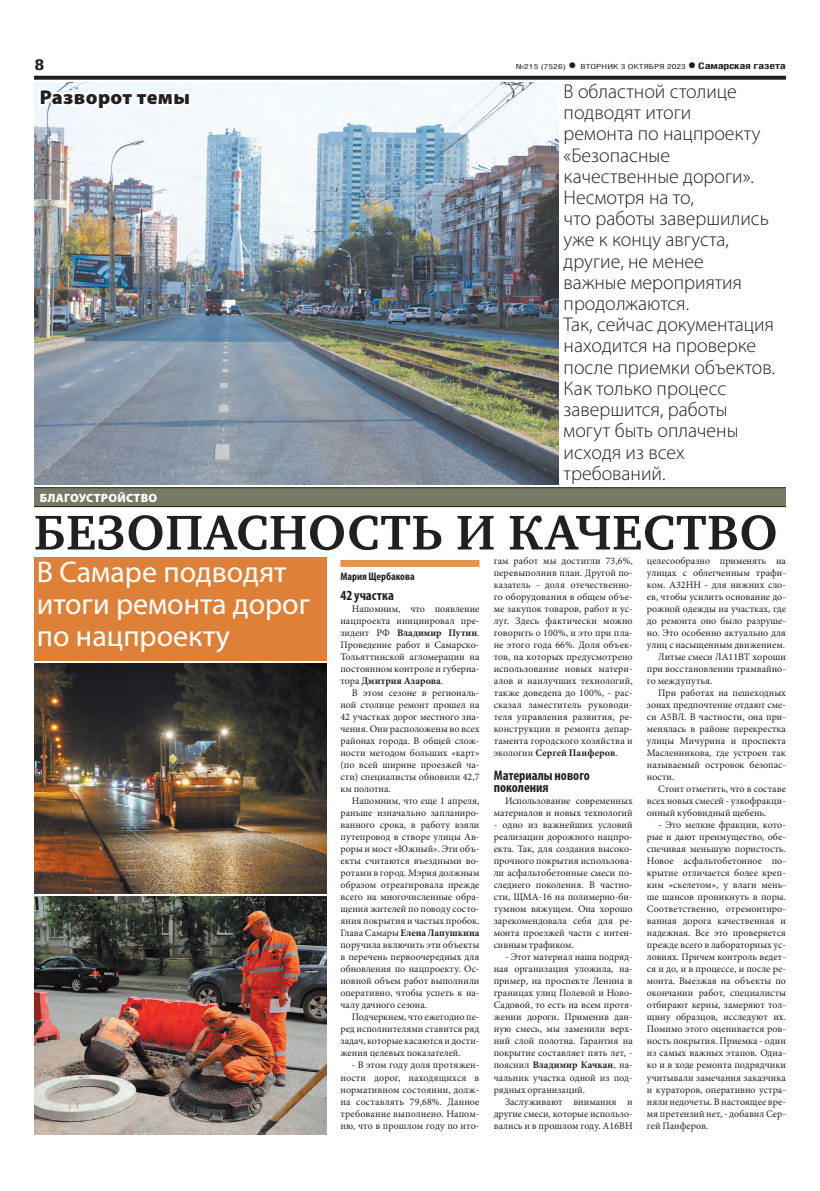
<style>
.page{position:relative;width:820px;height:1191px;background:#fff}
.page>*{position:absolute;margin:0;border:0;box-sizing:border-box;transform-origin:0 0}
.ЗАГОЛОВОК{font:700 50px "Charter C";letter-spacing:.015em;color:#231f20}
.ПОДЗАГОЛОВОК{font:30px/32px "Myriad Pro";color:#fff}
.КОЛОНТИТУЛ{font:900 20px "Myriad Pro";letter-spacing:.02em;color:#231f20}
.ПОДЗАГОЛОВОК-2{font:300 19.9px/21.2px "Myriad Pro";color:#231f20}
.t1{font:700 15px "Helios Cond";color:#231f20;scale:1.4 1}
.ЗАГ_в_ТЕКСТЕ{font:700 condensed 14px/12px "Myriad Pro";color:#231f20}
.РУБРИКА{font:900 12px "Myriad Pro";letter-spacing:.02em;color:#fff}
.АВТОР_цвет{font:700 condensed 11px "Myriad Pro";color:#231f20}
.ОСНОВНОЙ{font:10px/12px "Minion Pro";color:#231f20;text-align:justify}
.t2{font:700 9px "Helios Cond";letter-spacing:-.02em;color:#231f20;scale:1.4 1}
.t3{font:7px "Helios Cond";color:#231f20;scale:1.4 1}
.s1{font-weight:700;font-size:16px}
.s2{font-size:16px}
.s3{font-weight:700}
</style>
<div class="page">
<svg style="left:34px;top:76px;width:751px;height:4px;background:#322f2f"></svg>
<img style="left:34px;top:82px;width:524px;height:402px">
<svg style="left:37px;top:75px;width:156px;height:84px"></svg>
<div style="left:34px;top:557px;width:292px;height:103px;background:#de8138"></div>
<img style="left:34px;top:896px;width:292px;height:238px">
<img style="left:34px;top:663px;width:292px;height:230px">
<div style="left:340px;top:560px;width:139px;height:7px;background:#e0974d"></div>
<div style="left:34px;top:488px;width:751px;height:19px;background:#777a65"></div>
<hr style="left:34px;top:487px;width:751px;height:1px;background:#231f20">
<hr style="left:34px;top:506px;width:751px;height:1px;background:#231f20">
<p class="t1" style="left:34px;top:55px;width:9px">8</p>
<p class="t3" style="left:515px;top:63px;width:123px">№215 (7526) <span class="s1">•</span> ВТОРНИК 3 ОКТЯБРЯ 2023</p>
<p class="t2" style="left:687px;top:61px;width:72px"><span class="s2">•</span> Самарская газета</p>
<p class="КОЛОНТИТУЛ" style="left:40px;top:86px;width:152px">Разворот темы</p>
<p class="ПОДЗАГОЛОВОК-2" style="left:563px;top:80px;width:213px">В областной столице подводят итоги<br>ремонта по нацпроекту «Безопасные качественные дороги».<br>Несмотря на то,<br>что работы завершились уже к концу августа, другие, не менее<br>важные мероприятия продолжаются.<br>Так, сейчас документация находится на проверке после приемки объектов.<br>Как только процесс завершится, работы могут быть оплачены исходя из всех требований.</p>
<p class="РУБРИКА" style="left:40px;top:491px;width:119px">БЛАГОУСТРОЙСТВО</p>
<p class="ЗАГОЛОВОК" style="left:34px;top:505px;width:744px">БЕЗОПАСНОСТЬ И КАЧЕСТВО</p>
<p class="АВТОР_цвет" style="left:340px;top:570px;width:76px">Мария Щербакова</p>
<p class="ЗАГ_в_ТЕКСТЕ" style="left:340px;top:589px;width:55px">42 участка</p>
<p class="ОСНОВНОЙ" style="left:340px;top:603px;width:140px;text-indent:11px">Напомним, что появление нацпроекта инициировал пре&shy;зидент РФ <span class="s3">Владимир Путин</span>.<br>Проведение работ в Самарско-Тольяттинской агломерации на постоянном контроле и губерна&shy;тора <span class="s3">Дмитрия Азарова</span>.</p>
<p class="ОСНОВНОЙ" style="left:340px;top:687px;width:140px;text-indent:11px">В этом сезоне в региональ&shy;ной столице ремонт прошел на 42 участках дорог местного зна&shy;чения. Они расположены во всех районах города. В общей слож&shy;ности методом больших «карт» (по всей ширине проезжей ча&shy;сти) специалисты обновили 42,7 км полотна.</p>
<p class="ОСНОВНОЙ" style="left:340px;top:795px;width:140px;text-indent:11px">Напомним, что еще 1 апреля, раньше изначально запланиро&shy;ванного срока, в работу взяли путепровод в створе улицы Ав&shy;роры и мост «Южный». Эти объ&shy;екты считаются въездными во&shy;ротами в город. Мэрия должным образом отреагировала прежде всего на многочисленные обра&shy;щения жителей по поводу состо&shy;яния покрытия и частых пробок.<br>Глава Самары <span class="s3">Елена Лапушкина </span>поручила включить эти объекты в перечень первоочередных для обновления по нацпроекту. Ос&shy;новной объем работ выполнили оперативно, чтобы успеть к на&shy;чалу дачного сезона.</p>
<p class="ОСНОВНОЙ" style="left:340px;top:1011px;width:140px;text-indent:11px">Подчеркнем, что ежегодно пе&shy;ред исполнителями ставится ряд задач, которые касаются и дости&shy;жения целевых показателей.</p>
<p class="ОСНОВНОЙ" style="left:340px;top:1059px;width:140px;text-indent:11px">- В этом году доля протяжен&shy;ности дорог, находящихся в нормативном состоянии, долж&shy;на составлять 79,68%. Данное требование выполнено. Напом&shy;ню, что в прошлом году по ито-</p>
<p class="ОСНОВНОЙ" style="left:646px;top:555px;width:140px">целесообразно применять на улицах с облегченным трафи&shy;ком. А32НН - для нижних сло&shy;ев, чтобы усилить основание до&shy;рожной одежды на участках, где до ремонта оно было разруше&shy;но. Это особенно актуально для улиц с насыщенным движением.</p>
<p class="ОСНОВНОЙ" style="left:646px;top:651px;width:140px;text-indent:11px">Литые смеси ЛА11ВТ хороши при восстановлении трамвайно&shy;го междупутья.</p>
<p class="ОСНОВНОЙ" style="left:646px;top:687px;width:140px;text-indent:11px">При работах на пешеходных зонах предпочтение отдают сме&shy;си А5ВЛ. В частности, она при&shy;менялась в районе перекрестка улицы Мичурина и проспекта Масленникова, где устроен так называемый островок безопас&shy;ности.</p>
<p class="ОСНОВНОЙ" style="left:646px;top:783px;width:140px;text-indent:11px">Стоит отметить, что в составе всех новых смесей - узкофракци&shy;онный кубовидный щебень.</p>
<p class="ОСНОВНОЙ" style="left:646px;top:819px;width:140px;text-indent:11px">- Это мелкие фракции, кото&shy;рые и дают преимущество, обе&shy;спечивая меньшую пористость.<br>Новое асфальтобетонное по&shy;крытие отличается более креп&shy;ким «скелетом», у влаги мень&shy;ше шансов проникнуть в поры.<br>Соответственно, отремонтиро&shy;ванная дорога качественная и надежная. Все это проверяется прежде всего в лабораторных ус&shy;ловиях. Причем контроль ведет&shy;ся и до, и в процессе, и после ре&shy;монта. Выезжая на объекты по окончании работ, специалисты отбирают керны, замеряют тол&shy;щину образцов, исследуют их.<br>Помимо этого оценивается ров&shy;ность покрытия. Приемка - один из самых важных этапов. Одна&shy;ко и в ходе ремонта подрядчики учитывали замечания заказчика и кураторов, оперативно устра&shy;няли недочеты. В настоящее вре&shy;мя претензий нет, - добавил Сер&shy;гей Панферов.</p>
<p class="ОСНОВНОЙ" style="left:493px;top:555px;width:140px">гам работ мы достигли 73,6%, перевыполнив план. Другой по&shy;казатель - доля отечественно&shy;го оборудования в общем объе&shy;ме закупок товаров, работ и ус&shy;луг. Здесь фактически можно говорить о 100%, и это при пла&shy;не этого года 66%. Доля объек&shy;тов, на которых предусмотрено использование новых матери&shy;алов и наилучших технологий, также доведена до 100%, - рас&shy;сказал заместитель руководи&shy;теля управления развития, ре&shy;конструкции и ремонта депар&shy;тамента городского хозяйства и экологии <span class="s3">Сергей Панферов</span>.</p>
<p class="ЗАГ_в_ТЕКСТЕ" style="left:493px;top:769px;width:97px">Материалы нового поколения</p>
<p class="ОСНОВНОЙ" style="left:493px;top:795px;width:140px;text-align:right">Использование современных материалов и новых технологий</p>
<p class="ОСНОВНОЙ" style="left:493px;top:819px;width:140px">- одно из важнейших условий реализации дорожного нацпро&shy;екта. Так, для создания высоко&shy;прочного покрытия использова&shy;ли асфальтобетонные смеси по&shy;следнего поколения. В частно&shy;сти, ЩМА-16 на полимерно-би&shy;тумном вяжущем. Она хорошо зарекомендовала себя для ре&shy;монта проезжей части с интен&shy;сивным трафиком.</p>
<p class="ОСНОВНОЙ" style="left:493px;top:951px;width:140px;text-indent:11px">- Этот материал наша подряд&shy;ная организация уложила, на&shy;пример, на проспекте Ленина в границах улиц Полевой и Ново-Садовой, то есть на всем протя&shy;жении дороги. Применив дан&shy;ную смесь, мы заменили верх&shy;ний слой полотна. Гарантия на покрытие составляет пять лет, - пояснил <span class="s3">Владимир Качкан</span>, на&shy;чальник участка одной из под&shy;рядных организаций.</p>
<p class="ОСНОВНОЙ" style="left:493px;top:1095px;width:140px;text-indent:11px">Заслуживают внимания и другие смеси, которые использо&shy;вались и в прошлом году. А16ВН</p>
<p class="ПОДЗАГОЛОВОК" style="left:37px;top:556px;width:275px">В Самаре подводят итоги ремонта дорог по нацпроекту</p>
</div>
